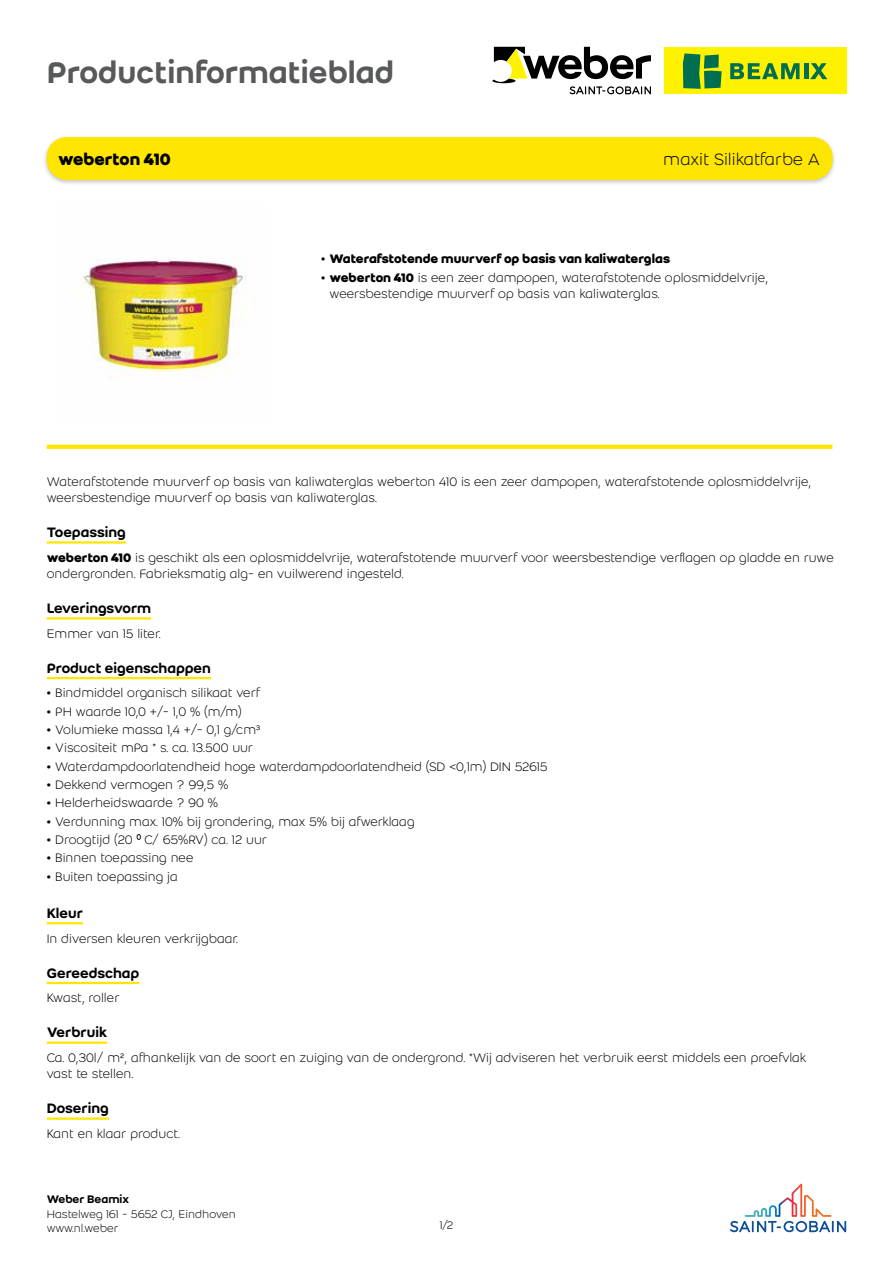
<style>
.page{position:relative;width:893px;height:1263px;background:#fff}
.page>*{position:absolute;margin:0;border:0;box-sizing:border-box;transform-origin:0 0}
.t1{font:500 33px "Weber";color:#58595b}
.t2{font:300 18px "Weber";color:#000}
.t3{font:700 18px "Weber";color:#000}
.t4{font:500 15px "Weber";color:#000}
.t5{font:500 15px "Weber";letter-spacing:-.02em;color:#000}
.t6{font:300 13.5px/16.2px "Weber";color:#000}
.t7{font:700 13.5px "Weber";color:#000}
.t8{font:300 12px/14.4px "Weber";color:#000}
.t9{font:500 12px "Weber";color:#000}
.s1{font-weight:500}
.s2{font-weight:700}
</style>
<div class="page">
<svg style="left:730px;top:1184px;width:116px;height:48px"></svg>
<div style="left:664px;top:47px;width:182px;height:47px;background:#fff200"></div>
<svg style="left:683px;top:53px;width:39px;height:36px"></svg>
<hr style="left:804px;top:63px;width:4px;height:16px;background:#006f51">
<svg style="left:810px;top:63px;width:17px;height:16px"></svg>
<svg style="left:730px;top:63px;width:69px;height:16px"></svg>
<svg style="left:492px;top:47px;width:159px;height:47px"></svg>
<div style="left:42px;top:135px;width:795px;height:52px;background:#000;opacity:.24"></div>
<div style="left:47px;top:138px;width:785px;height:41px;background:#ffe600;border-radius:20px"></div>
<div style="left:47px;top:137px;width:785px;height:43px;border:1px solid #ffe600;border-radius:20px"></div>
<img style="left:82px;top:259px;width:164px;height:120px">
<svg style="left:47px;top:445px;width:785px;height:4px;background:#ffe604"></svg>
<hr style="left:47px;top:541px;width:79px;height:3px;background:#ffe600">
<hr style="left:47px;top:617px;width:104px;height:2px;background:#ffe600">
<hr style="left:47px;top:677px;width:164px;height:2px;background:#ffe600">
<hr style="left:47px;top:922px;width:36px;height:2px;background:#ffe600">
<hr style="left:47px;top:982px;width:92px;height:2px;background:#ffe600">
<hr style="left:47px;top:1041px;width:60px;height:3px;background:#ffe600">
<hr style="left:47px;top:1117px;width:62px;height:3px;background:#ffe600">
<h1 class="t1" style="left:47px;top:48px;width:349px">Productinformatieblad</h1>
<h2 class="t3" style="left:58px;top:146px;width:114px">weberton 410</h2>
<h2 class="t2" style="left:663px;top:147px;width:158px">maxit Silikatfarbe A</h2>
<p class="t7" style="left:321px;top:249px;width:351px"><span class="s1">•</span> Waterafstotende muurverf op basis van kaliwaterglas</p>
<p class="t6" style="left:329px;top:269px;width:440px;text-indent:-9px"><span class="s1">•</span> <span class="s2">weberton 410</span> is een zeer dampopen, waterafstotende oplosmiddelvrije, weersbestendige muurverf op basis van kaliwaterglas.</p>
<p class="t6" style="left:47px;top:473px;width:766px">Waterafstotende muurverf op basis van kaliwaterglas weberton 410 is een zeer dampopen, waterafstotende oplosmiddelvrije, weersbestendige muurverf op basis van kaliwaterglas.</p>
<p class="t4" style="left:47px;top:521px;width:81px">Toepassing</p>
<p class="t6" style="left:47px;top:549px;width:789px"><span class="s2">weberton 410</span> is geschikt als een oplosmiddelvrije, waterafstotende muurverf voor weersbestendige verflagen op gladde en ruwe ondergronden. Fabrieksmatig alg- en vuilwerend ingesteld.</p>
<p class="t5" style="left:47px;top:597px;width:106px">Leveringsvorm</p>
<p class="t6" style="left:47px;top:625px;width:115px">Emmer van 15 liter.</p>
<p class="t4" style="left:47px;top:657px;width:166px">Product eigenschappen</p>
<p class="t6" style="left:47px;top:685px;width:215px"><span class="s1">•</span> Bindmiddel organisch silikaat verf</p>
<p class="t6" style="left:47px;top:703px;width:197px"><span class="s1">•</span> PH waarde 10,0 +/- 1,0 % (m/m)</p>
<p class="t6" style="left:47px;top:721px;width:215px"><span class="s1">•</span> Volumieke massa 1,4 +/- 0,1 g/cm³</p>
<p class="t6" style="left:47px;top:740px;width:208px"><span class="s1">•</span> Viscositeit mPa * s. ca. 13.500 uur</p>
<p class="t6" style="left:47px;top:758px;width:502px"><span class="s1">•</span> Waterdampdoorlatendheid hoge waterdampdoorlatendheid (SD &lt;0,1m) DIN 52615</p>
<p class="t6" style="left:47px;top:776px;width:183px"><span class="s1">•</span> Dekkend vermogen ? 99,5 %</p>
<p class="t6" style="left:47px;top:794px;width:173px"><span class="s1">•</span> Helderheidswaarde ? 90 %</p>
<p class="t6" style="left:47px;top:813px;width:369px"><span class="s1">•</span> Verdunning max. 10% bij grondering, max 5% bij afwerklaag</p>
<p class="t6" style="left:47px;top:831px;width:222px"><span class="s1">•</span> Droogtijd (20 ºC/ 65%RV) ca. 12 uur</p>
<p class="t6" style="left:47px;top:849px;width:148px"><span class="s1">•</span> Binnen toepassing nee</p>
<p class="t6" style="left:47px;top:868px;width:133px"><span class="s1">•</span> Buiten toepassing ja</p>
<p class="t4" style="left:47px;top:902px;width:38px">Kleur</p>
<p class="t6" style="left:47px;top:930px;width:193px">In diversen kleuren verkrijgbaar.</p>
<p class="t4" style="left:47px;top:962px;width:94px">Gereedschap</p>
<p class="t6" style="left:47px;top:989px;width:74px">Kwast, roller</p>
<p class="t4" style="left:47px;top:1021px;width:62px">Verbruik</p>
<p class="t6" style="left:47px;top:1049px;width:761px">Ca. 0,30l/ m², afhankelijk van de soort en zuiging van de ondergrond. *Wij adviseren het verbruik eerst middels een proefvlak vast te stellen.</p>
<p class="t4" style="left:47px;top:1097px;width:64px">Dosering</p>
<p class="t6" style="left:47px;top:1125px;width:135px">Kant en klaar product.</p>
<p class="t9" style="left:47px;top:1191px;width:84px">Weber Beamix</p>
<p class="t8" style="left:47px;top:1206px;width:190px">Hastelweg 161 - 5652 CJ, Eindhoven www.nl.weber</p>
<p class="t8" style="left:440px;top:1218px;width:15px">1/2</p>
</div>
